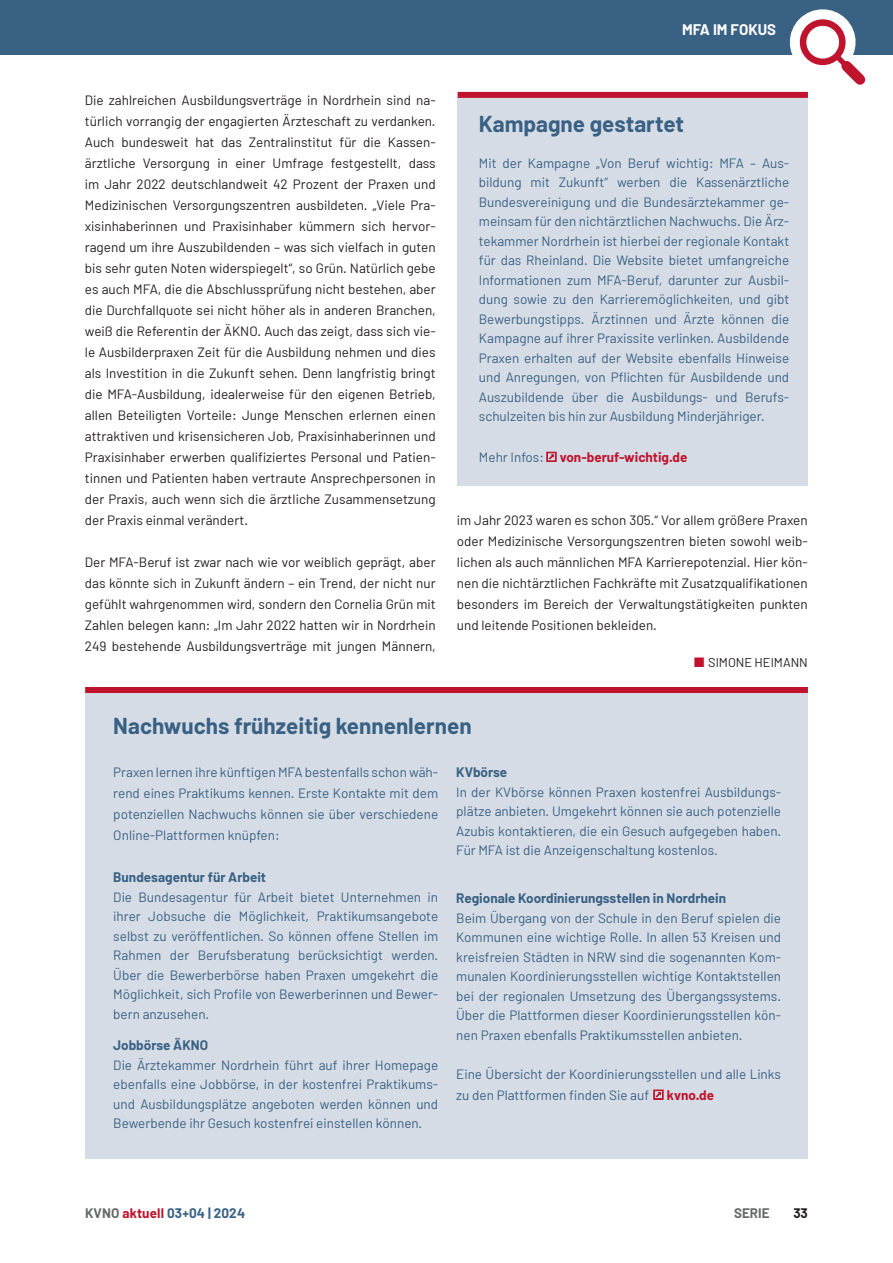
<style>
.page{position:relative;width:893px;height:1263px;background:#fff}
.page>*{position:absolute;margin:0;border:0;box-sizing:border-box;transform-origin:0 0}
.t1{font:700 22.5px "Barlow";color:#396184}
.KVNO_Dachzeile{font:700 15px "Barlow";color:#fff}
.t2{font:13.5px/19.5px "Barlow";color:#396184;text-align:justify}
.KVNO_p{font:13.5px/21px "Barlow";color:#231f20;text-align:justify}
.t3{font:700 13.5px "Barlow";color:#396184}
.t4{font:700 13.5px "Barlow";color:#c0142e}
.KVNO_Musterseite_Rubrik{font:700 13.5px "Barlow";color:#676969}
.t5{font:700 13.5px "Barlow";color:#231f20}
.KVNO_Autor{font:12.75px "Barlow";color:#231f20}
.s1{font-weight:400;color:#396184}
.s2{color:#c0142e}
.s3{color:#676969}
</style>
<div class="page">
<div style="left:0;top:0;width:893px;height:54px;background:#396184"></div>
<svg style="left:787px;top:9px;width:88px;height:83px"></svg>
<div style="left:458px;top:97px;width:350px;height:389px;background:#d6dce5"></div>
<div style="left:458px;top:92px;width:350px;height:6px;background:#c0142e"></div>
<div style="left:85px;top:691px;width:723px;height:468px;background:#d6dce5"></div>
<div style="left:85px;top:687px;width:723px;height:6px;background:#c0142e"></div>
<svg style="left:546px;top:452px;width:11px;height:10px"></svg>
<svg style="left:653px;top:1090px;width:11px;height:10px"></svg>
<p class="KVNO_Dachzeile" style="left:682px;top:20px;width:95px">MFA IM FOKUS</p>
<p class="KVNO_p" style="left:85px;top:89px;width:352px">Die zahlreichen Ausbildungsverträge in Nordrhein sind na&shy;türlich vorrangig der engagierten Ärzteschaft zu verdanken.<br>Auch bundesweit hat das Zentralinstitut für die Kassen&shy;ärztliche Versorgung in einer Umfrage festgestellt, dass im Jahr 2022 deutschlandweit 42 Prozent der Praxen und Medizinischen Versorgungszentren ausbildeten. „Viele Pra&shy;xisinhaberinnen und Praxisinhaber kümmern sich hervor&shy;ragend um ihre Auszubildenden – was sich vielfach in guten bis sehr guten Noten widerspiegelt“, so Grün. Natürlich gebe es auch MFA, die die Abschlussprüfung nicht bestehen, aber die Durchfallquote sei nicht höher als in anderen Branchen, weiß die Referentin der ÄKNO. Auch das zeigt, dass sich vie&shy;le Ausbilderpraxen Zeit für die Ausbildung nehmen und dies als Investition in die Zukunft sehen. Denn langfristig bringt die MFA-Ausbildung, idealerweise für den eigenen Betrieb, allen Beteiligten Vorteile: Junge Menschen erlernen einen attraktiven und krisensicheren Job, Praxisinhaberinnen und Praxisinhaber erwerben qualifiziertes Personal und Patien&shy;tinnen und Patienten haben vertraute Ansprechpersonen in der Praxis, auch wenn sich die ärztliche Zusammensetzung der Praxis einmal verändert.</p>
<p class="KVNO_p" style="left:85px;top:551px;width:352px">Der MFA-Beruf ist zwar nach wie vor weiblich geprägt, aber das könnte sich in Zukunft ändern – ein Trend, der nicht nur gefühlt wahrgenommen wird, sondern den Cornelia Grün mit Zahlen belegen kann: „Im Jahr 2022 hatten wir in Nordrhein 249 bestehende Ausbildungsverträge mit jungen Männern,</p>
<p class="t1" style="left:479px;top:110px;width:207px">Kampagne gestartet</p>
<p class="t2" style="left:479px;top:153px;width:312px">Mit der Kampagne „Von Beruf wichtig: MFA – Aus&shy;bildung mit Zukunft“ werben die Kassenärztliche Bundesvereinigung und die Bundesärztekammer ge&shy;meinsam für den nichtärztlichen Nachwuchs. Die Ärz&shy;tekammer Nordrhein ist hierbei der regionale Kontakt für das Rheinland. Die Website bietet umfangreiche Informationen zum MFA-Beruf, darunter zur Ausbil&shy;dung sowie zu den Karrieremöglichkeiten, und gibt Bewerbungstipps. Ärztinnen und Ärzte können die Kampagne auf ihrer Praxissite verlinken. Ausbildende Praxen erhalten auf der Website ebenfalls Hinweise und Anregungen, von Pflichten für Ausbildende und Auszubildende über die Ausbildungs- und Berufs&shy;schulzeiten bis hin zur Ausbildung Minderjähriger.</p>
<p class="t4" style="left:479px;top:448px;width:210px"><span class="s1">Mehr Infos:</span> von-beruf-wichtig.de</p>
<p class="KVNO_p" style="left:457px;top:509px;width:352px">im Jahr 2023 waren es schon 305.“ Vor allem größere Praxen oder Medizinische Versorgungszentren bieten sowohl weib&shy;lichen als auch männlichen MFA Karrierepotenzial. Hier kön&shy;nen die nichtärztlichen Fachkräfte mit Zusatzqualifikationen besonders im Bereich der Verwaltungstätigkeiten punkten und leitende Positionen bekleiden.</p>
<p class="KVNO_Autor" style="left:693px;top:655px;width:116px"><span class="s2">■</span> SIMONE HEIMANN</p>
<p class="t1" style="left:113px;top:712px;width:360px">Nachwuchs frühzeitig kennenlernen</p>
<p class="t2" style="left:113px;top:761px;width:326px;line-height:21px">Praxen lernen ihre künftigen MFA bestenfalls schon wäh&shy;rend eines Praktikums kennen. Erste Kontakte mit dem potenziellen Nachwuchs können sie über verschiedene Online-Plattformen knüpfen:</p>
<p class="t3" style="left:113px;top:869px;width:154px">Bundesagentur für Arbeit</p>
<p class="t2" style="left:113px;top:887px;width:326px">Die Bundesagentur für Arbeit bietet Unternehmen in ihrer Jobsuche die Möglichkeit, Praktikumsangebote selbst zu veröffentlichen. So können offene Stellen im Rahmen der Berufsberatung berücksichtigt werden.<br>Über die Bewerberbörse haben Praxen umgekehrt die Möglichkeit, sich Profile von Bewerberinnen und Bewer&shy;bern anzusehen.</p>
<p class="t3" style="left:113px;top:1037px;width:96px">Jobbörse ÄKNO</p>
<p class="t2" style="left:113px;top:1055px;width:326px">Die Ärztekammer Nordrhein führt auf ihrer Homepage ebenfalls eine Jobbörse, in der kostenfrei Praktikums&shy;und Ausbildungsplätze angeboten werden können und Bewerbende ihr Gesuch kostenfrei einstellen können.</p>
<p class="t3" style="left:456px;top:764px;width:53px">KVbörse</p>
<p class="t2" style="left:456px;top:782px;width:326px">In der KVbörse können Praxen kostenfrei Ausbildungs&shy;plätze anbieten. Umgekehrt können sie auch potenzielle Azubis kontaktieren, die ein Gesuch aufgegeben haben.<br>Für MFA ist die Anzeigenschaltung kostenlos.</p>
<p class="t3" style="left:456px;top:890px;width:271px">Regionale Koordinierungsstellen in Nordrhein</p>
<p class="t2" style="left:456px;top:908px;width:326px">Beim Übergang von der Schule in den Beruf spielen die Kommunen eine wichtige Rolle. In allen 53 Kreisen und kreisfreien Städten in NRW sind die sogenannten Kom&shy;munalen Koordinierungsstellen wichtige Kontaktstellen bei der regionalen Umsetzung des Übergangssystems.<br>Über die Plattformen dieser Koordinierungsstellen kön&shy;nen Praxen ebenfalls Praktikumsstellen anbieten.</p>
<p class="t2" style="left:456px;top:1063px;width:326px;line-height:21px">Eine Übersicht der Koordinierungsstellen und alle Links zu den Plattformen finden Sie auf</p>
<p class="t4" style="left:667px;top:1086px;width:49px">kvno.de</p>
<p class="t3" style="left:85px;top:1205px;width:162px"><span class="s3">KVNO</span> <span class="s2">aktuell</span> 03+04 | 2024</p>
<p class="KVNO_Musterseite_Rubrik" style="left:734px;top:1205px;width:37px">SERIE</p>
<p class="t5" style="left:793px;top:1205px;width:16px">33</p>
</div>
